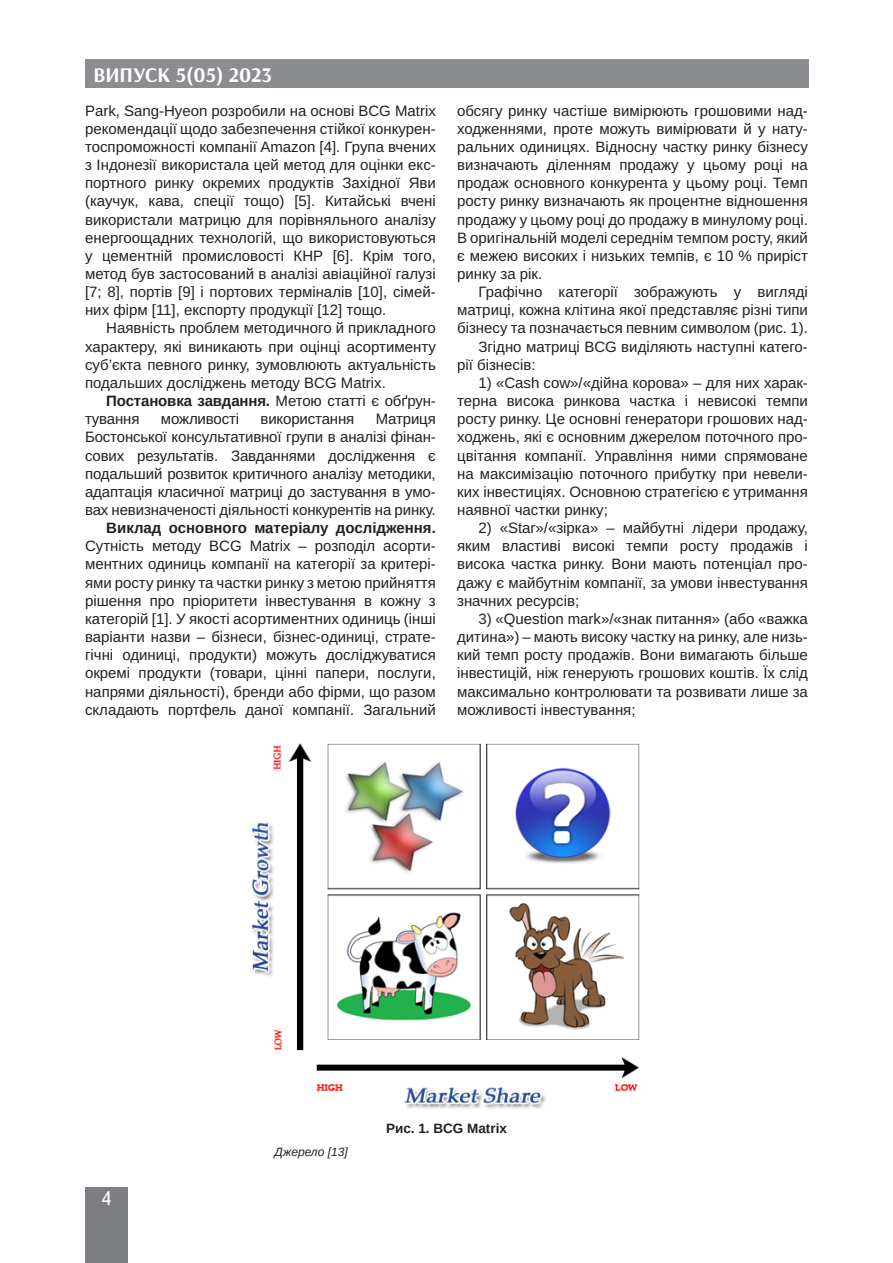
<style>
.page{position:relative;width:893px;height:1263px;background:#fff}
.page>*{position:absolute;margin:0;border:0;box-sizing:border-box;transform-origin:0 0}
.t1{font:700 21px "Arsenal";color:#fff}
.t2{font:19.5px "Ukrainian Text";color:#fff}
.Текст_основной_G{font:15px/18.1px "Arimo";color:#231f20;text-align:justify}
.Рисунок{font:700 13.5px "Arimo";color:#231f20}
.Джерело{font:italic 12px "Arimo";color:#231f20}
.s1{font-weight:700}
</style>
<div class="page">
<div style="left:85px;top:1186px;width:43px;height:76px;background:#7c7e81"></div>
<div style="left:85px;top:60px;width:723px;height:28px;background:#8b8d90"></div>
<img style="left:251px;top:743px;width:389px;height:366px">
<h1 class="t1" style="left:93px;top:62px;width:180px">ВИПУСК 5(05) 2023</h1>
<p class="Текст_основной_G" style="left:85px;top:102px;width:352px">Park, Sang-Hyeon розробили на основі BCG Matrix рекомендації щодо забезпечення стійкої конкурен&shy;тоспроможності компанії Amazon [4]. Група вчених з Індонезії використала цей метод для оцінки екс&shy;портного ринку окремих продуктів Західної Яви (каучук, кава, спеції тощо) [5]. Китайські вчені використали матрицю для порівняльного аналізу енергоощадних технологій, що використовуються у цементній промисловості КНР [6]. Крім того, метод був застосований в аналізі авіаційної галузі [7; 8], портів [9] і портових терміналів [10], сімей&shy;них фірм [11], експорту продукції [12] тощо.</p>
<p class="Текст_основной_G" style="left:85px;top:319px;width:352px;text-indent:21px">Наявність проблем методичного й прикладного характеру, які виникають при оцінці асортименту суб’єкта певного ринку, зумовлюють актуальність подальших досліджень методу BCG Matrix.</p>
<p class="Текст_основной_G" style="left:85px;top:392px;width:352px;text-indent:21px"><span class="s1">Постановка завдання.</span> Метою статті є обґрун&shy;тування</p>
<p class="Текст_основной_G" style="left:161px;top:410px;width:80px">можливості</p>
<p class="Текст_основной_G" style="left:261px;top:410px;width:95px">використання</p>
<p class="Текст_основной_G" style="left:85px;top:410px;width:352px;text-indent:291px">Матриця Бостонської консультативної групи в аналізі фінан&shy;сових результатів. Завданнями дослідження є подальший розвиток критичного аналізу методики, адаптація класичної матриці до застування в умо&shy;вах невизначеності діяльності конкурентів на ринку.</p>
<p class="Текст_основной_G" style="left:85px;top:519px;width:352px;text-indent:21px"><span class="s1">Виклад основного матеріалу дослідження.<br></span>Сутність методу BCG Matrix – розподіл асорти&shy;ментних одиниць компанії на категорії за критері&shy;ями росту ринку та частки ринку з метою прийняття рішення про пріоритети інвестування в кожну з категорій [1]. У якості асортиментних одиниць (інші варіанти назви – бізнеси, бізнес-одиниці, страте&shy;гічні одиниці, продукти) можуть досліджуватися окремі продукти (товари, цінні папери, послуги, напрями діяльності), бренди або фірми, що разом складають портфель даної компанії. Загальний</p>
<p class="Текст_основной_G" style="left:457px;top:102px;width:352px">обсягу ринку частіше вимірюють грошовими над&shy;ходженнями, проте можуть вимірювати й у нату&shy;ральних одиницях. Відносну частку ринку бізнесу визначають діленням продажу у цьому році на продаж основного конкурента у цьому році. Темп росту ринку визначають як процентне відношення продажу у цьому році до продажу в минулому році.<br>В оригінальній моделі середнім темпом росту, який є межею високих і низьких темпів, є 10 % приріст ринку за рік.</p>
<p class="Текст_основной_G" style="left:457px;top:283px;width:352px;text-indent:21px">Графічно категорії зображують у вигляді матриці, кожна клітина якої представляє різні типи бізнесу та позначається певним символом (рис. 1).</p>
<p class="Текст_основной_G" style="left:457px;top:338px;width:352px;text-indent:21px">Згідно матриці BCG виділяють наступні катего&shy;рії бізнесів:</p>
<p class="Текст_основной_G" style="left:457px;top:374px;width:352px;text-indent:21px">1) «Cash cow»/«дійна корова» – для них харак&shy;терна висока ринкова частка і невисокі темпи росту ринку. Це основні генератори грошових над&shy;ходжень, які є основним джерелом поточного про&shy;цвітання компанії. Управління ними спрямоване на максимізацію поточного прибутку при невели&shy;ких інвестиціях. Основною стратегією є утримання наявної частки ринку;</p>
<p class="Текст_основной_G" style="left:457px;top:519px;width:352px;text-indent:21px">2) «Star»/«зірка» – майбутні лідери продажу, яким властиві високі темпи росту продажів і висока частка ринку. Вони мають потенціал про&shy;дажу є майбутнім компанії, за умови інвестування значних ресурсів;</p>
<p class="Текст_основной_G" style="left:457px;top:610px;width:352px;text-indent:21px">3) «Question mark»/«знак питання» (або «важка дитина») – мають високу частку на ринку, але низь&shy;кий темп росту продажів. Вони вимагають більше інвестицій, ніж генерують грошових коштів. Їх слід максимально контролювати та розвивати лише за можливості інвестування;</p>
<p class="t2" style="left:101px;top:1188px;width:12px">4</p>
<p class="Джерело" style="left:275px;top:1144px;width:75px">Джерело [13]</p>
<p class="Рисунок" style="left:386px;top:1119px;width:122px">Рис. 1. BCG Matrix</p>
</div>
